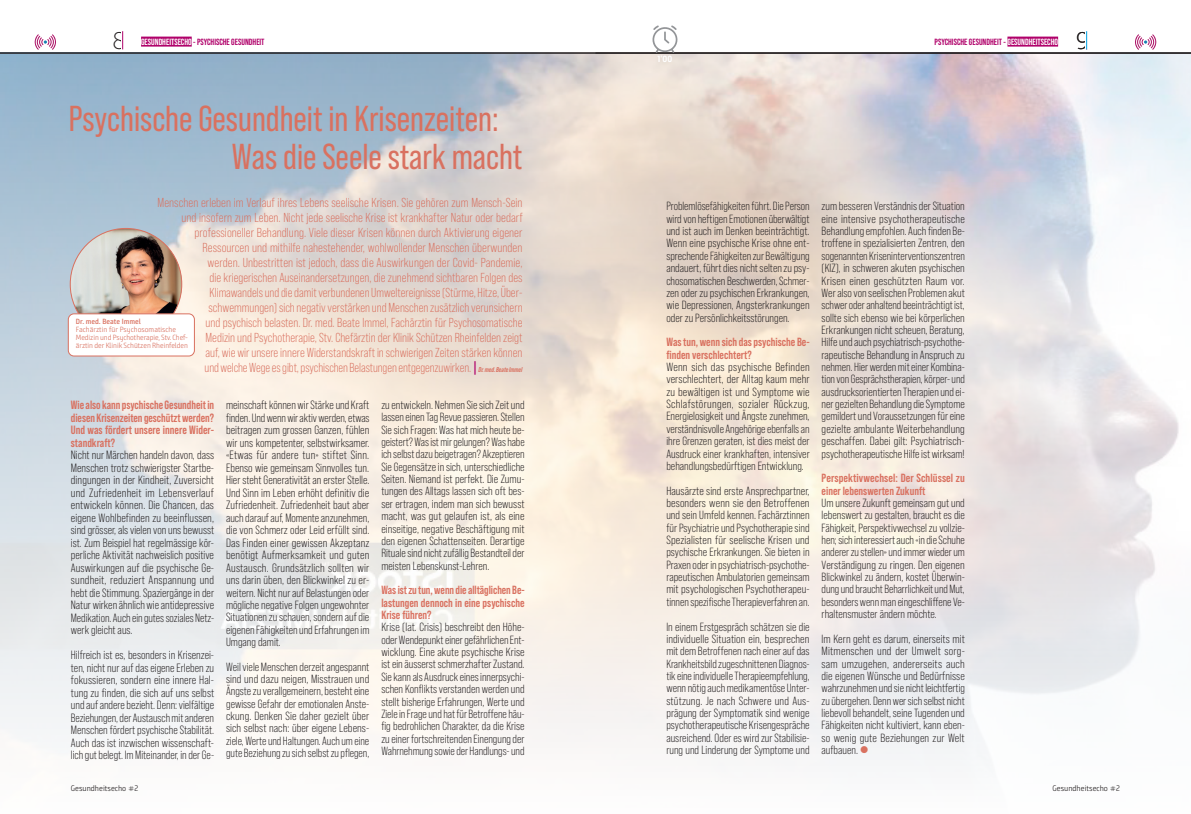
<style>
.page{position:relative;width:1191px;height:814px;background:#fff}
.page>*{position:absolute;margin:0;border:0;box-sizing:border-box;transform-origin:0 0}
.t1{font:36px/38px "Bebas Neue Pro";color:#d97160}
.t2{font:24px "Museo 100";color:#231f20}
.t3{font:13px/15px "Bebas Neue Pro";color:#d97160;text-align:right}
.t4{font:12px/12.5px "Bebas Neue Pro";color:#231f20;text-align:justify}
.t5{font:700 12px/12.5px "Bebas Neue Pro";color:#d97160;text-align:justify}
.t6{font:11.9px/12.3px "Bebas Neue Pro";color:#231f20;text-align:justify}
.t7{font:700 11.9px/12.3px "Bebas Neue Pro";color:#d97160}
.t8{font:700 9px "Bebas Neue Pro";color:#b0016a}
.t9{font:700 9px "Bunday Sans";color:#fff}
.t10{font:300 8px "Bunday Sans";color:#231f20}
.t11{font:300 7.5px/8px "Bunday Sans";letter-spacing:-.005em;color:#d97160}
.t12{font:600 7.5px "Bunday Sans";color:#d97160}
.s1{color:#fff}
.s2{font-weight:700;font-size:13.5px;color:#b0016a}
.s3{font-weight:700;font-style:italic;font-size:7px}
.s4{font-size:12px}
.s5{color:#d97160}
</style>
<div class="page">
<img style="left:0;top:52px;width:1191px;height:708px">
<div style="left:141px;top:37px;width:51px;height:10px;background:#b0016a"></div>
<svg style="left:123px;top:32px;width:1px;height:17px"></svg>
<svg style="left:122px;top:31px;width:1px;height:18px"></svg>
<svg style="left:35px;top:34px;width:21px;height:16px"></svg>
<hr style="left:0;top:53px;width:1191px;height:1px;background:#231f20">
<div style="left:1007px;top:37px;width:51px;height:10px;background:#b0016a"></div>
<svg style="left:1135px;top:34px;width:21px;height:16px"></svg>
<svg style="left:1087px;top:31px;width:1px;height:18px"></svg>
<svg style="left:1086px;top:31px;width:1px;height:18px"></svg>
<div style="left:70px;top:228px;width:112px;height:112px;background:#231f20;opacity:.45"></div>
<img style="left:70px;top:228px;width:112px;height:112px;border-radius:56px">
<div style="left:68px;top:314px;width:126px;height:42px;background:#fff;border-radius:6px"></div>
<div style="left:68px;top:313px;width:127px;height:43px;border:1px solid #d97160;border-radius:6px"></div>
<svg style="left:652px;top:25px;width:25px;height:28px"></svg>
<h2 class="t2" style="left:113px;top:28px;width:15px">8</h2>
<p class="t8" style="left:141px;top:36px;width:125px"><span class="s1">GESUNDHEITSECHO</span> - PSYCHISCHE GESUNDHEIT</p>
<p class="t8" style="left:934px;top:36px;width:125px">PSYCHISCHE GESUNDHEIT - <span class="s1">GESUNDHEITSECHO</span></p>
<h2 class="t2" style="left:1076px;top:28px;width:15px">9</h2>
<h1 class="t1" style="left:232px;top:100px;width:292px;text-indent:-163px">Psychische Gesundheit in Krisenzeiten:<br>Was die Seele stark macht</h1>
<p class="t3" style="left:158px;top:194px;width:367px">Menschen erleben im Verlauf ihres Lebens seelische Krisen. Sie gehören zum Mensch-Sein und insofern zum Leben. Nicht jede seelische Krise ist krankhafter Natur oder bedarf professioneller Behandlung. Viele dieser Krisen können durch Aktivierung eigener Ressourcen und mithilfe nahestehender, wohlwollender Menschen überwunden<br>werden. Unbestritten ist jedoch, dass die Auswirkungen der Covid- Pandemie,<br>die kriegerischen Auseinandersetzungen, die zunehmend sichtbaren Folgen des Klimawandels und die damit verbundenen Umweltereignisse (Stürme, Hitze, Über&shy;schwemmungen) sich negativ verstärken und Menschen zusätzlich verunsichern<br>und psychisch belasten. Dr. med. Beate Immel, Fachärztin für Psychosomatische<br>Medizin und Psychotherapie, Stv. Chefärztin der Klinik Schützen Rheinfelden zeigt<br>auf, wie wir unsere innere Widerstandskraft in schwierigen Zeiten stärken können<br>und welche Wege es gibt, psychischen Belastungen entgegenzuwirken.<span class="s2">|</span> <span class="s3">Dr. med. Beate Immel</span></p>
<p class="t12" style="left:76px;top:317px;width:67px">Dr. med. Beate Immel</p>
<p class="t11" style="left:76px;top:325px;width:114px">Fachärztin für Psychosomatische<br>Medizin und Psychotherapie, Stv. Chef&shy;ärztin der Klinik Schützen Rheinfelden</p>
<p class="t5" style="left:71px;top:398px;width:145px">Wie also kann psychische Gesundheit in diesen Krisenzeiten geschützt werden?<br>Und was fördert unsere innere Wider&shy;standkraft?</p>
<p class="t4" style="left:71px;top:448px;width:145px">Nicht nur Märchen handeln davon, dass Menschen trotz schwierigster Startbe&shy;dingungen in der Kindheit, Zuversicht und Zufriedenheit im Lebensverlauf entwickeln können. Die Chancen, das eigene Wohlbefinden zu beeinflussen, sind grösser, als vielen von uns bewusst ist. Zum Beispiel hat regelmässige kör&shy;perliche Aktivität nachweislich positive Auswirkungen auf die psychische Ge&shy;sundheit, reduziert Anspannung und hebt die Stimmung. Spaziergänge in der Natur wirken ähnlich wie antidepressive Medikation. Auch ein gutes soziales Netz&shy;werk gleicht aus.</p>
<p class="t4" style="left:71px;top:648px;width:145px">Hilfreich ist es, besonders in Krisenzei&shy;ten, nicht nur auf das eigene Erleben zu fokussieren, sondern eine innere Hal&shy;tung zu finden, die sich auf uns selbst und auf andere bezieht. Denn: vielfältige Beziehungen, der Austausch mit anderen Menschen fördert psychische Stabilität.<br>Auch das ist inzwischen wissenschaft&shy;lich gut belegt. Im Miteinander, in der Ge-</p>
<p class="t4" style="left:226px;top:398px;width:145px">meinschaft können wir Stärke und Kraft finden. Und wenn wir aktiv werden, etwas beitragen zum grossen Ganzen, fühlen wir uns kompetenter, selbstwirksamer. «Etwas für andere tun» stiftet Sinn.<br>Ebenso wie gemeinsam Sinnvolles tun.<br>Hier steht Generativität an erster Stelle.<br>Und Sinn im Leben erhöht definitiv die Zufriedenheit. Zufriedenheit baut aber auch darauf auf, Momente anzunehmen, die von Schmerz oder Leid erfüllt sind.<br>Das Finden einer gewissen Akzeptanz benötigt Aufmerksamkeit und guten Austausch. Grundsätzlich sollten wir</p>
<p class="t6" style="left:226px;top:574px;width:145px"><span class="s4">uns darin üben,</span> den Blickwinkel zu er&shy;weitern. Nicht nur auf Belastungen oder mögliche negative Folgen ungewohnter Situationen zu schauen, sondern auf die eigenen Fähigkeiten und Erfahrungen im Umgang damit.</p>
<p class="t6" style="left:226px;top:660px;width:145px">Weil viele Menschen derzeit angespannt sind und dazu neigen, Misstrauen und Ängste zu verallgemeinern, besteht eine gewisse Gefahr der emotionalen Anste&shy;ckung. Denken Sie daher gezielt über sich selbst nach: über eigene Lebens&shy;ziele, Werte und Haltungen. Auch um eine gute Beziehung zu sich selbst zu pflegen,</p>
<p class="t6" style="left:381px;top:398px;width:145px">zu entwickeln. Nehmen Sie sich Zeit und lassen einen Tag Revue passieren. Stellen Sie sich Fragen: Was hat mich heute be&shy;geistert? Was ist mir gelungen? Was habe ich selbst dazu beigetragen? Akzeptieren Sie Gegensätze in sich, unterschiedliche Seiten. Niemand ist perfekt. Die Zumu&shy;tungen des Alltags lassen sich oft bes&shy;ser ertragen, indem man sich bewusst macht, was gut gelaufen ist, als eine einseitige, negative Beschäftigung mit den eigenen Schattenseiten. Derartige Rituale sind nicht zufällig Bestandteil der meisten Lebenskunst-Lehren.</p>
<p class="t7" style="left:381px;top:584px;width:145px;text-align:justify">Was ist zu tun, wenn die alltäglichen Be&shy;lastungen dennoch in eine psychische Krise führen?</p>
<p class="t6" style="left:381px;top:621px;width:145px">Krise (lat. Crisis) beschreibt den Höhe&shy;oder Wendepunkt einer gefährlichen Ent&shy;wicklung. Eine akute psychische Krise ist ein äusserst schmerzhafter Zustand.<br>Sie kann als Ausdruck eines innerpsychi&shy;schen Konflikts verstanden werden und stellt bisherige Erfahrungen, Werte und Ziele in Frage und hat für Betroffene häu&shy;fig bedrohlichen Charakter, da die Krise zu einer fortschreitenden Einengung der Wahrnehmung sowie der Handlungs- und</p>
<p class="t9" style="left:657px;top:53px;width:16px">1'00</p>
<p class="t6" style="left:666px;top:200px;width:145px">Problemlösefähigkeiten führt. Die Person wird von heftigen Emotionen überwältigt und ist auch im Denken beeinträchtigt.<br>Wenn eine psychische Krise ohne ent&shy;sprechende Fähigkeiten zur Bewältigung andauert, führt dies nicht selten zu psy&shy;chosomatischen Beschwerden, Schmer&shy;zen oder zu psychischen Erkrankungen, wie Depressionen, Angsterkrankungen oder zu Persönlichkeitsstörungen.</p>
<p class="t7" style="left:666px;top:336px;width:145px">Was tun, wenn sich das psychische Be&shy;finden verschlechtert?</p>
<p class="t6" style="left:666px;top:361px;width:145px">Wenn sich das psychische Befinden verschlechtert, der Alltag kaum mehr zu bewältigen ist und Symptome wie Schlafstörungen, sozialer Rückzug, Energielosigkeit und Ängste zunehmen, verständnisvolle Angehörige ebenfalls an ihre Grenzen geraten, ist dies meist der Ausdruck einer krankhaften, intensiver behandlungsbedürftigen Entwicklung.</p>
<p class="t6" style="left:666px;top:484px;width:145px">Hausärzte sind erste Ansprechpartner, besonders wenn sie den Betroffenen und sein Umfeld kennen. Fachärztinnen für Psychiatrie und Psychotherapie sind Spezialisten für seelische Krisen und psychische Erkrankungen. Sie bieten in Praxen oder in psychiatrisch-psychothe&shy;rapeutischen Ambulatorien gemeinsam mit psychologischen Psychotherapeu&shy;tinnen spezifische Therapieverfahren an.</p>
<p class="t6" style="left:666px;top:620px;width:145px">In einem Erstgespräch schätzen sie die individuelle Situation ein, besprechen mit dem Betroffenen nach einer auf das Krankheitsbild zugeschnittenen Diagnos&shy;tik eine individuelle Therapieempfehlung, wenn nötig auch medikamentöse Unter&shy;stützung. Je nach Schwere und Aus&shy;prägung der Symptomatik sind wenige psychotherapeutische Krisengespräche ausreichend. Oder es wird zur Stabilisie&shy;rung und Linderung der Symptome und</p>
<p class="t6" style="left:821px;top:200px;width:145px">zum besseren Verständnis der Situation eine intensive psychotherapeutische Behandlung empfohlen. Auch finden Be&shy;troffene in spezialisierten Zentren, den sogenannten Kriseninterventionszentren (KIZ), in schweren akuten psychischen Krisen einen geschützten Raum vor.<br>Wer also von seelischen Problemen akut schwer oder anhaltend beeinträchtigt ist, sollte sich ebenso wie bei körperlichen Erkrankungen nicht scheuen, Beratung, Hilfe und auch psychiatrisch-psychothe&shy;rapeutische Behandlung in Anspruch zu nehmen. Hier werden mit einer Kombina&shy;tion von Gesprächstherapien, körper- und ausdrucksorientierten Therapien und ei&shy;ner gezielten Behandlung die Symptome gemildert und Voraussetzungen für eine gezielte ambulante Weiterbehandlung geschaffen. Dabei gilt: Psychiatrisch&shy;psychotherapeutische Hilfe ist wirksam!</p>
<p class="t7" style="left:821px;top:472px;width:145px">Perspektivwechsel: Der Schlüssel zu einer lebenswerten Zukunft</p>
<p class="t6" style="left:821px;top:496px;width:145px">Um unsere Zukunft gemeinsam gut und lebenswert zu gestalten, braucht es die Fähigkeit, Perspektivwechsel zu vollzie&shy;hen; sich interessiert auch «in die Schuhe anderer zu stellen» und immer wieder um Verständigung zu ringen. Den eigenen Blickwinkel zu ändern, kostet Überwin&shy;dung und braucht Beharrlichkeit und Mut, besonders wenn man eingeschliffene Ve&shy;rhaltensmuster ändern möchte.</p>
<p class="t6" style="left:821px;top:632px;width:145px">Im Kern geht es darum, einerseits mit Mitmenschen und der Umwelt sorg&shy;sam umzugehen, andererseits auch die eigenen Wünsche und Bedürfnisse wahrzunehmen und sie nicht leichtfertig zu übergehen. Denn wer sich selbst nicht liebevoll behandelt, seine Tugenden und Fähigkeiten nicht kultiviert, kann eben&shy;so wenig gute Beziehungen zur Welt aufbauen.<span class="s5">●</span></p>
<p class="t10" style="left:71px;top:783px;width:69px">Gesundheitsecho #2</p>
<p class="t10" style="left:1052px;top:783px;width:69px">Gesundheitsecho #2</p>
</div>
